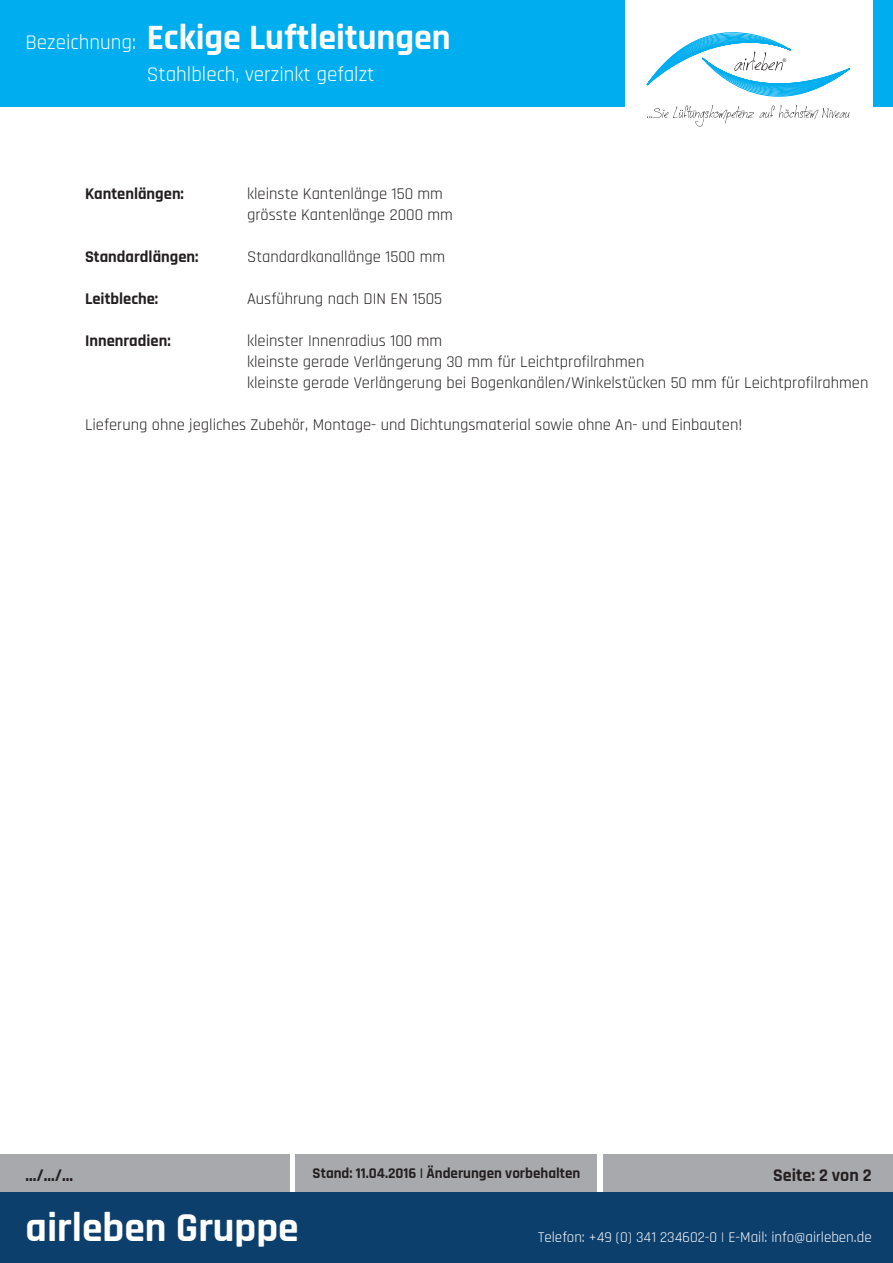
<style>
.page{position:relative;width:893px;height:1263px;background:#fff}
.page>*{position:absolute;margin:0;border:0;box-sizing:border-box;transform-origin:0 0}
.t1{font:700 41.55px "Rajdhani";color:#fff}
.t2{font:700 36px "Rajdhani";color:#fff}
.t3{font:21px "Rajdhani";color:#fff}
.t4{font:700 18px "Rajdhani";color:#231f20}
.t5{font:16.5px/21px "Rajdhani";color:#231f20}
.t6{font:700 16.5px "Rajdhani";color:#231f20}
.t7{font:15px "Rajdhani";color:#fff}
.t8{font:700 15px "Rajdhani";color:#231f20}
.s1{font-weight:400;font-size:21px}
</style>
<div class="page">
<div style="left:604px;top:1154px;width:289px;height:39px;background:#a8a9ad"></div>
<div style="left:296px;top:1154px;width:301px;height:39px;background:#a8a9ad"></div>
<div style="left:0;top:1154px;width:289px;height:39px;background:#a8a9ad"></div>
<div style="left:0;top:0;width:893px;height:106px;background:#00aeef"></div>
<div style="left:0;top:1193px;width:893px;height:70px;background:#0c3f6c"></div>
<div style="left:625px;top:0;width:247px;height:149px;background:#fff"></div>
<svg style="left:647px;top:32px;width:203px;height:95px"></svg>
<h2 class="t2" style="left:26px;top:16px;width:427px"><span class="s1">Bezeichnung:</span> Eckige Luftleitungen</h2>
<p class="t3" style="left:147px;top:62px;width:229px">Stahlblech, verzinkt gefalzt</p>
<p class="t6" style="left:85px;top:184px;width:100px">Kantenlängen:</p>
<p class="t5" style="left:247px;top:184px;width:207px">kleinste Kantenlänge 150 mm grösste Kantenlänge 2000 mm</p>
<p class="t6" style="left:85px;top:247px;width:115px">Standardlängen:</p>
<p class="t5" style="left:247px;top:247px;width:200px">Standardkanallänge 1500 mm</p>
<p class="t6" style="left:85px;top:289px;width:75px">Leitbleche:</p>
<p class="t5" style="left:247px;top:289px;width:197px">Ausführung nach DIN EN 1505</p>
<p class="t6" style="left:85px;top:331px;width:87px">Innenradien:</p>
<p class="t5" style="left:247px;top:331px;width:623px">kleinster Innenradius 100 mm<br>kleinste gerade Verlängerung 30 mm für Leichtprofilrahmen<br>kleinste gerade Verlängerung bei Bogenkanälen/Winkelstücken 50 mm für Leichtprofilrahmen</p>
<p class="t5" style="left:85px;top:415px;width:659px">Lieferung ohne jegliches Zubehör, Montage- und Dichtungsmaterial sowie ohne An- und Einbauten!</p>
<p class="t4" style="left:26px;top:1164px;width:49px">.../.../...</p>
<p class="t8" style="left:313px;top:1164px;width:269px">Stand: 11.04.2016 | Änderungen vorbehalten</p>
<p class="t4" style="left:773px;top:1164px;width:100px">Seite: 2 von 2</p>
<h1 class="t1" style="left:26px;top:1202px;width:275px">airleben Gruppe</h1>
<p class="t7" style="left:538px;top:1228px;width:335px">Telefon: +49 (0) 341 234602-0 | E-Mail: info@airleben.de</p>
</div>
